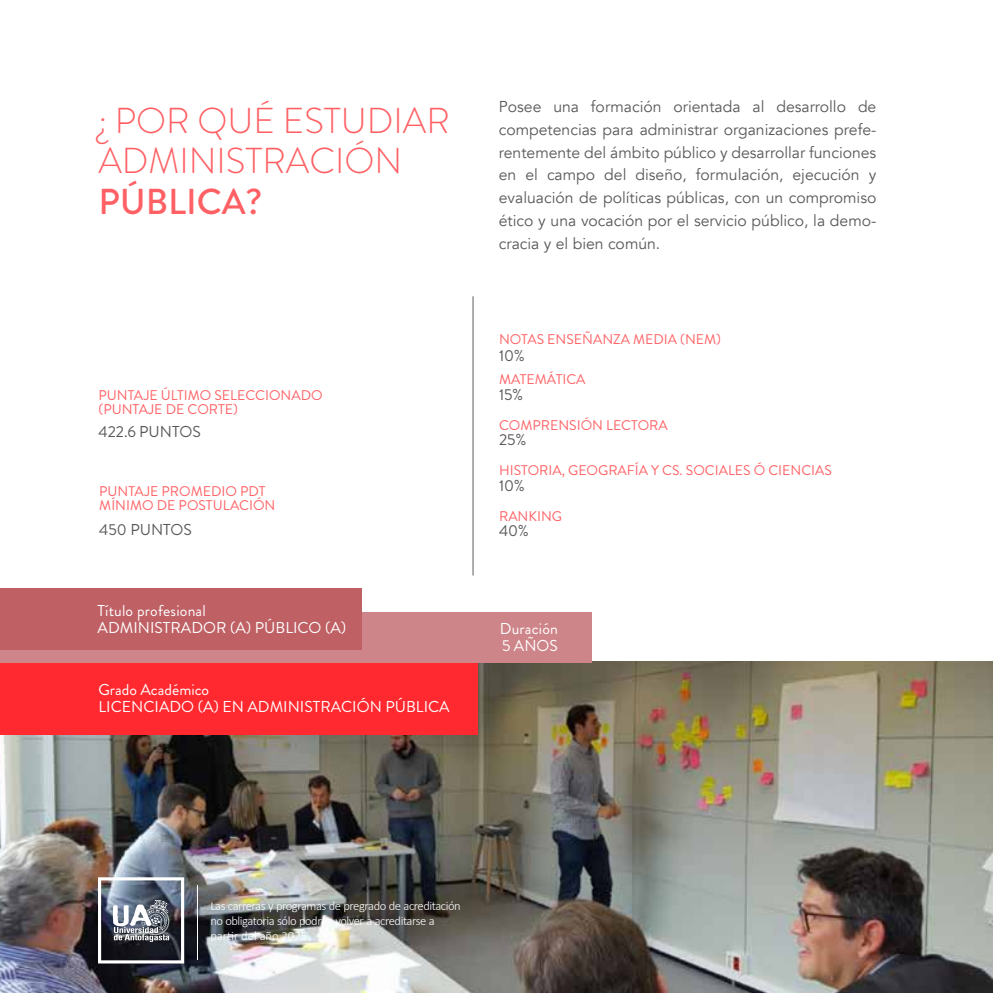
<style>
.page{position:relative;width:993px;height:993px;background:#fff}
.page>*{position:absolute;margin:0;border:0;box-sizing:border-box;transform-origin:0 0}
.t1{font:300 36.05px/40.8px "Brandon Grotesque";color:#ff6064}
.t2{font:500 36.05px "Brandon Grotesque";color:#ff6064}
.t3{font:15.75px/22.8px "Avenir";color:#58595b;text-align:justify}
.t4{font:15.75px/17.3px "Brandon Grotesque";color:#fff}
.t5{font:15.75px "Brandon Grotesque";color:#58595b}
.t6{font:14px/14px "Brandon Grotesque";color:#ff6064}
.t7{font:300 12.6px/15px "Calibri";letter-spacing:-.035em;color:#fff}
</style>
<div class="page">
<img style="left:0;top:661px;width:992px;height:331px">
<img style="left:98px;top:877px;width:86px;height:86px">
<hr style="left:197px;top:884px;width:1px;height:75px;background:#fff">
<hr style="left:472px;top:296px;width:1px;height:279px;background:#808285">
<div style="left:0;top:612px;width:591px;height:50px;background:#ce8589"></div>
<div style="left:0;top:588px;width:361px;height:62px;background:#bf6064"></div>
<div style="left:0;top:662px;width:477px;height:72px;background:#ff292f"></div>
<h1 class="t1" style="left:98px;top:100px;width:353px">¿ POR QUÉ ESTUDIAR<br>ADMINISTRACIÓN</h1>
<h1 class="t2" style="left:98px;top:177px;width:165px">PÚBLICA?</h1>
<p class="t6" style="left:98px;top:388px;width:225px">PUNTAJE ÚLTIMO SELECCIONADO (PUNTAJE DE CORTE)</p>
<p class="t5" style="left:98px;top:420px;width:104px">422.6 PUNTOS</p>
<p class="t6" style="left:99px;top:484px;width:178px">PUNTAJE PROMEDIO PDT<br>MÍNIMO DE POSTULACIÓN</p>
<p class="t5" style="left:99px;top:518px;width:94px">450 PUNTOS</p>
<p class="t4" style="left:98px;top:601px;width:250px">Título profesional<br>ADMINISTRADOR (A) PÚBLICO (A)</p>
<p class="t4" style="left:98px;top:680px;width:352px">Grado Académico<br>LICENCIADO (A) EN ADMINISTRACIÓN PÚBLICA</p>
<p class="t3" style="left:498px;top:96px;width:379px">Posee una formación orientada al desarrollo de competencias para administrar organizaciones prefe&shy;rentemente del ámbito público y desarrollar funciones en el campo del diseño, formulación, ejecución y evaluación de políticas públicas, con un compromiso ético y una vocación por el servicio público, la demo&shy;cracia y el bien común.</p>
<p class="t6" style="left:499px;top:332px;width:223px">NOTAS ENSEÑANZA MEDIA (NEM)</p>
<p class="t5" style="left:499px;top:345px;width:27px">10%</p>
<p class="t6" style="left:499px;top:372px;width:88px">MATEMÁTICA</p>
<p class="t5" style="left:499px;top:383px;width:26px">15%</p>
<p class="t6" style="left:499px;top:418px;width:170px">COMPRENSIÓN LECTORA</p>
<p class="t5" style="left:499px;top:429px;width:29px">25%</p>
<p class="t6" style="left:499px;top:463px;width:334px">HISTORIA, GEOGRAFÍA Y CS. SOCIALES Ó CIENCIAS</p>
<p class="t5" style="left:499px;top:474px;width:27px">10%</p>
<p class="t6" style="left:499px;top:509px;width:64px">RANKING</p>
<p class="t5" style="left:499px;top:520px;width:31px">40%</p>
<p class="t4" style="left:499px;top:620px;width:59px">Duración<br>5 AÑOS</p>
<p class="t7" style="left:210px;top:897px;width:252px">Las carreras y programas de pregrado de acreditación no obligatoria sólo podrán volver a acreditarse a partir del año 2025.</p>
</div>
